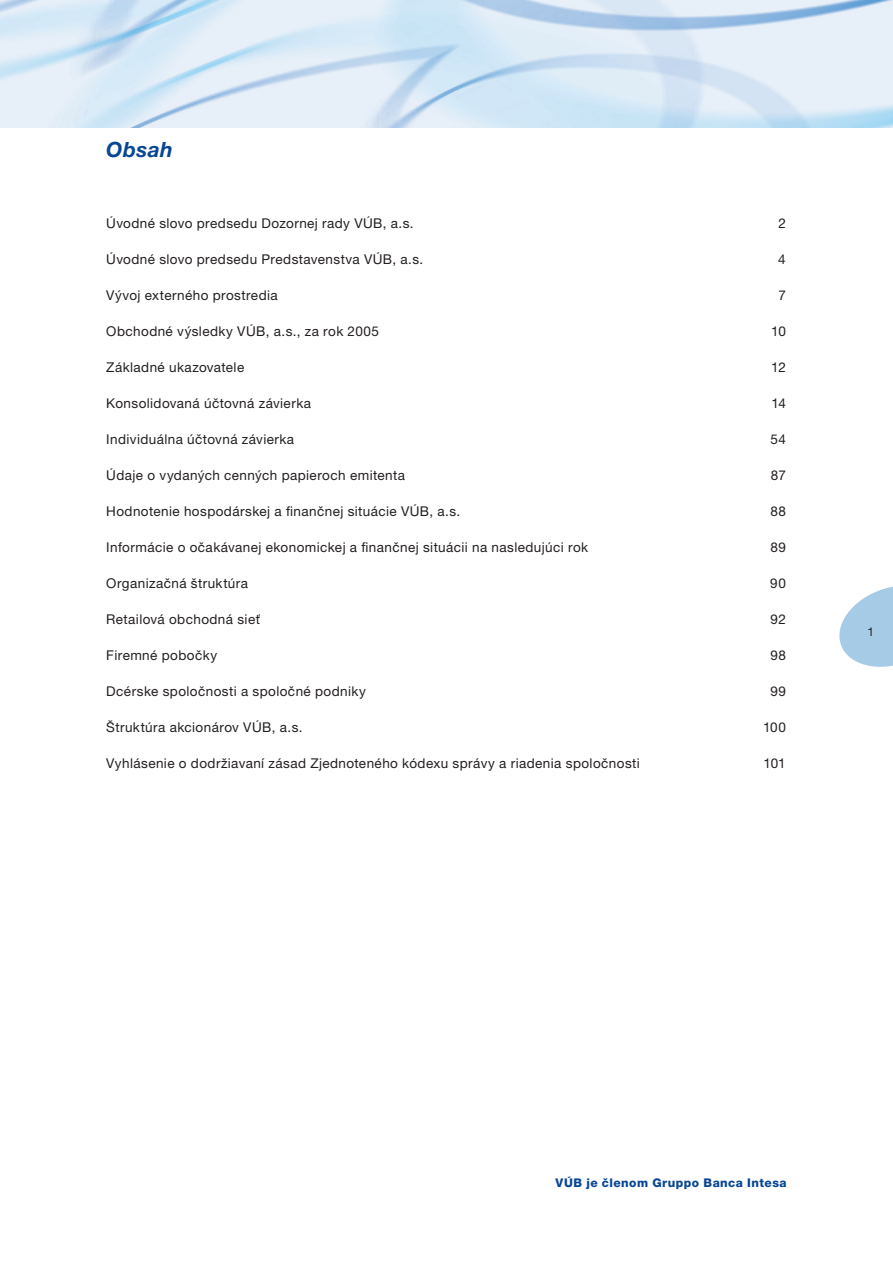
<style>
.page{position:relative;width:893px;height:1263px;background:#fff}
.page>*{position:absolute;margin:0;border:0;box-sizing:border-box;transform-origin:0 0}
.t1{font:italic 700 21px "Helvetica Neue CE";letter-spacing:.02em;color:#074694}
.t2{font:13.5px "Helvetica Neue CE";letter-spacing:.03em;color:#231f20}
.t3{font:800 12px "Helvetica Neue CE";letter-spacing:.04em;color:#074694}
.t4{font:12px "Helvetica Neue CE";color:#231f20}
</style>
<div class="page">
<img style="left:0;top:0;width:893px;height:128px">
<svg style="left:839px;top:586px;width:54px;height:81px"></svg>
<h1 class="t1" style="left:106px;top:142px;width:68px">Obsah</h1>
<p class="t2" style="left:106px;top:218px;width:309px">Úvodné slovo predsedu Dozornej rady VÚB, a.s.</p>
<p class="t2" style="left:778px;top:218px;width:9px">2</p>
<p class="t2" style="left:106px;top:254px;width:318px">Úvodné slovo predsedu Predstavenstva VÚB, a.s.</p>
<p class="t2" style="left:778px;top:254px;width:9px">4</p>
<p class="t2" style="left:106px;top:290px;width:173px">Vývoj externého prostredia</p>
<p class="t2" style="left:778px;top:290px;width:9px">7</p>
<p class="t2" style="left:106px;top:326px;width:274px">Obchodné výsledky VÚB, a.s., za rok 2005</p>
<p class="t2" style="left:771px;top:326px;width:16px">10</p>
<p class="t2" style="left:106px;top:362px;width:139px">Základné ukazovatele</p>
<p class="t2" style="left:771px;top:362px;width:16px">12</p>
<p class="t2" style="left:106px;top:398px;width:206px">Konsolidovaná účtovná závierka</p>
<p class="t2" style="left:771px;top:398px;width:16px">14</p>
<p class="t2" style="left:106px;top:434px;width:189px">Individuálna účtovná závierka</p>
<p class="t2" style="left:770px;top:434px;width:17px">54</p>
<p class="t2" style="left:106px;top:470px;width:300px">Údaje o vydaných cenných papieroch emitenta</p>
<p class="t2" style="left:771px;top:470px;width:17px">87</p>
<p class="t2" style="left:106px;top:506px;width:355px">Hodnotenie hospodárskej a finančnej situácie VÚB, a.s.</p>
<p class="t2" style="left:770px;top:506px;width:17px">88</p>
<p class="t2" style="left:106px;top:542px;width:483px">Informácie o očakávanej ekonomickej a finančnej situácii na nasledujúci rok</p>
<p class="t2" style="left:770px;top:542px;width:17px">89</p>
<p class="t2" style="left:106px;top:578px;width:143px">Organizačná štruktúra</p>
<p class="t2" style="left:770px;top:578px;width:17px">90</p>
<p class="t2" style="left:106px;top:614px;width:155px">Retailová obchodná sieť</p>
<p class="t2" style="left:770px;top:614px;width:17px">92</p>
<p class="t2" style="left:106px;top:650px;width:112px">Firemné pobočky</p>
<p class="t2" style="left:770px;top:650px;width:17px">98</p>
<p class="t2" style="left:106px;top:686px;width:261px">Dcérske spoločnosti a spoločné podniky</p>
<p class="t2" style="left:770px;top:686px;width:17px">99</p>
<p class="t2" style="left:106px;top:722px;width:198px">Štruktúra akcionárov VÚB, a.s.</p>
<p class="t2" style="left:763px;top:722px;width:24px">100</p>
<p class="t2" style="left:106px;top:758px;width:535px">Vyhlásenie o dodržiavaní zásad Zjednoteného kódexu správy a riadenia spoločnosti</p>
<p class="t2" style="left:763px;top:758px;width:24px">101</p>
<p class="t4" style="left:867px;top:627px;width:8px">1</p>
<p class="t3" style="left:556px;top:1178px;width:233px">VÚB je členom Gruppo Banca Intesa</p>
</div>
